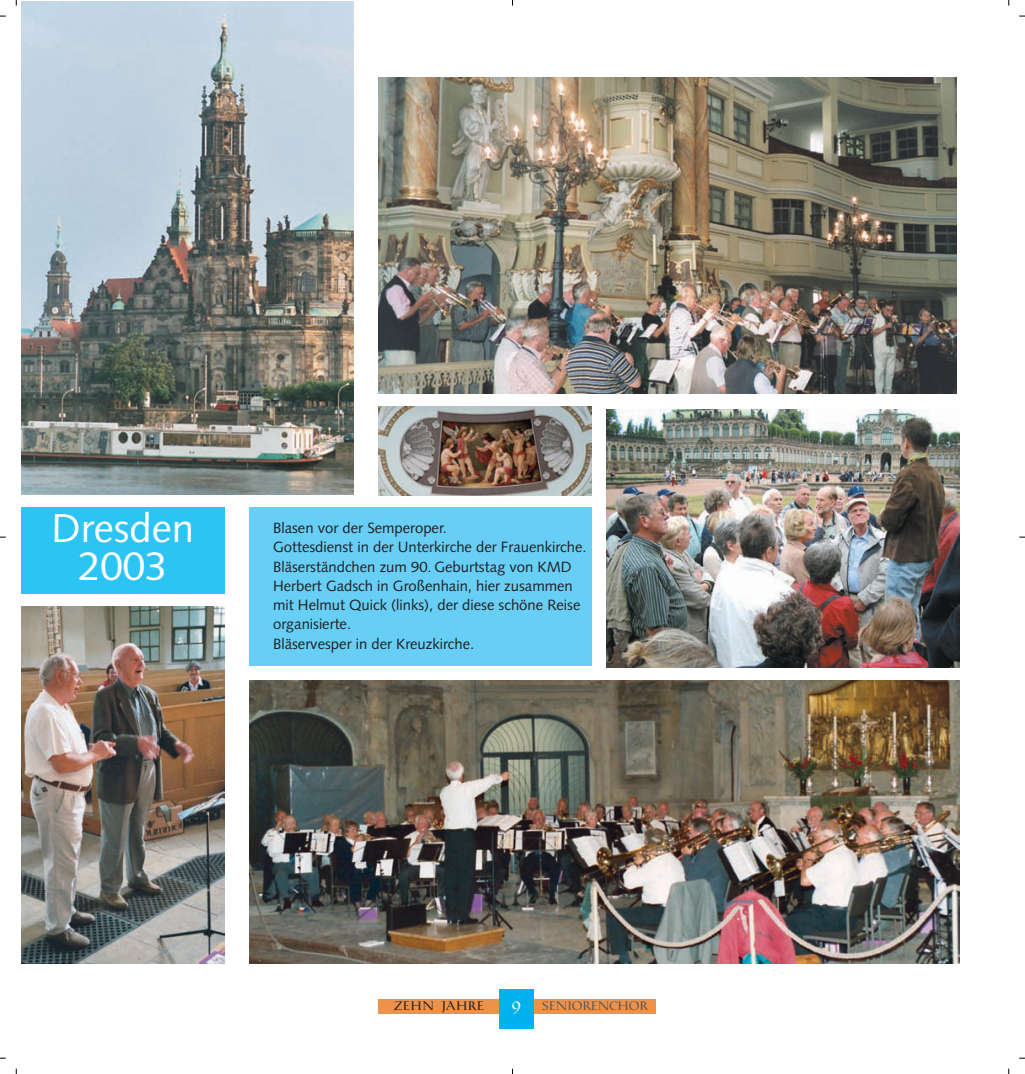
<style>
.page{position:relative;width:1025px;height:1074px;background:#fff}
.page>*{position:absolute;margin:0;border:0;box-sizing:border-box;transform-origin:0 0}
.t1{font:40.25px/38.5px "Syntax";color:#fff;text-align:center}
.t2{font:14.88px/19.2px "Syntax";color:#231f20}
.t3{font:12.25px "Catull Expert BQ Regular Os F";letter-spacing:.02em;color:#57585a}
.t4{font:12.25px "Catull Expert BQ Regular Os F";letter-spacing:.09em;color:#231f20}
.s1{font-family:"Catull BQ";font-size:17.5px;color:#fff}
</style>
<div class="page">
<img style="left:0;top:0;width:1025px;height:1074px">
<h1 class="t1" style="left:52px;top:512px;width:144px">Dresden<br>2003</h1>
<p class="t2" style="left:273px;top:520px;width:315px">Blasen vor der Semperoper.<br>Gottesdienst in der Unterkirche der Frauenkirche.<br>Bläserständchen zum 90. Geburtstag von KMD Herbert Gadsch in Großenhain, hier zusammen mit Helmut Quick (links), der diese schöne Reise organisierte.<br>Bläservesper in der Kreuzkirche.</p>
<p class="t4" style="left:394px;top:998px;width:91px">ZEHN JAHRE</p>
<p class="t3" style="left:512px;top:998px;width:138px"><span class="s1">9</span> SENIORENCHOR</p>
</div>
